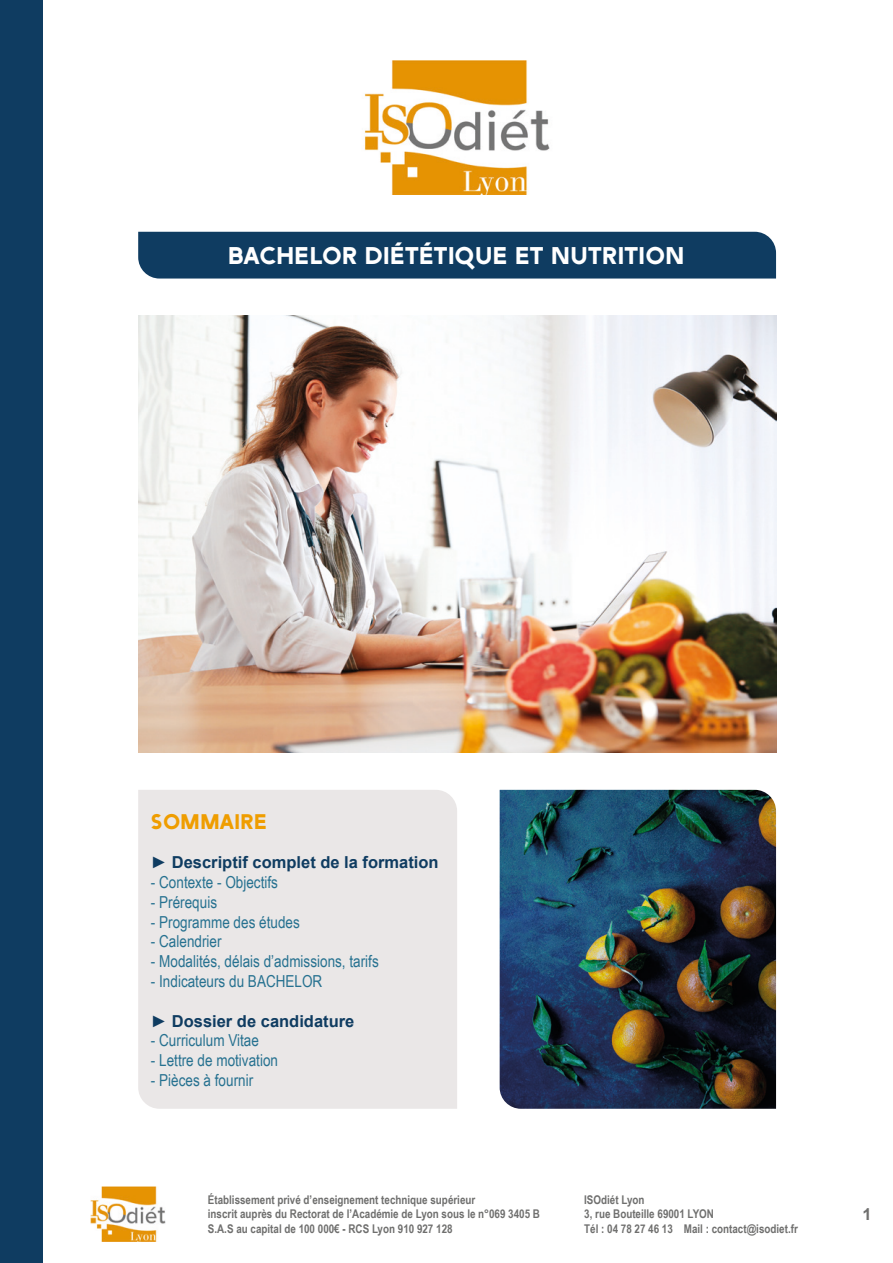
<style>
.page{position:relative;width:893px;height:1263px;background:#fff}
.page>*{position:absolute;margin:0;border:0;box-sizing:border-box;transform-origin:0 0}
.t1{font:24px "Arya Single";color:#fff}
.t2{font:21px "Arya Single";color:#ef9d00}
.t3{font:16.5px "Arial Narrow";color:#267190}
.t4{font:700 16.5px "Arial";color:#0f3c61}
.t5{font:700 16.5px "Arial";color:#6f6f6e}
.t6{font:700 12px/14.4px "Arial Narrow";color:#6f6f6e}
</style>
<div class="page">
<div style="left:0;top:0;width:43px;height:1263px;background:#0f3c61"></div>
<img style="left:364px;top:61px;width:186px;height:134px">
<div style="left:138px;top:232px;width:638px;height:47px;background:#0f3c61"></div>
<img style="left:91px;top:1186px;width:74px;height:56px">
<div style="left:138px;top:790px;width:319px;height:319px;background:#eae7e7"></div>
<img style="left:138px;top:316px;width:638px;height:437px">
<img style="left:500px;top:790px;width:276px;height:319px">
<h1 class="t1" style="left:228px;top:241px;width:458px">BACHELOR DIÉTÉTIQUE ET NUTRITION</h1>
<h2 class="t2" style="left:151px;top:808px;width:118px">SOMMAIRE</h2>
<h3 class="t4" style="left:151px;top:851px;width:289px">► Descriptif complet de la formation</h3>
<h3 class="t3" style="left:151px;top:870px;width:129px">- Contexte - Objectifs</h3>
<h3 class="t3" style="left:151px;top:890px;width:68px">- Prérequis</h3>
<h3 class="t3" style="left:151px;top:909px;width:150px">- Programme des études</h3>
<h3 class="t3" style="left:151px;top:929px;width:72px">- Calendrier</h3>
<h3 class="t3" style="left:151px;top:949px;width:229px">- Modalités, délais d’admissions, tarifs</h3>
<h3 class="t3" style="left:151px;top:969px;width:173px">- Indicateurs du BACHELOR</h3>
<h3 class="t4" style="left:151px;top:1010px;width:205px">► Dossier de candidature</h3>
<h3 class="t3" style="left:151px;top:1028px;width:110px">- Curriculum Vitae</h3>
<h3 class="t3" style="left:151px;top:1048px;width:129px">- Lettre de motivation</h3>
<h3 class="t3" style="left:151px;top:1068px;width:104px">- Pièces à fournir</h3>
<p class="t6" style="left:208px;top:1192px;width:334px">Établissement privé d’enseignement technique supérieur<br>inscrit auprès du Rectorat de l’Académie de Lyon sous le n°069 3405 B<br>S.A.S au capital de 100 000€ - RCS Lyon 910 927 128</p>
<p class="t6" style="left:584px;top:1192px;width:215px">ISOdiét Lyon<br>3, rue Bouteille 69001 LYON<br>Tél : 04 78 27 46 13 Mail : contact@isodiet.fr</p>
<h3 class="t5" style="left:862px;top:1203px;width:11px">1</h3>
</div>
